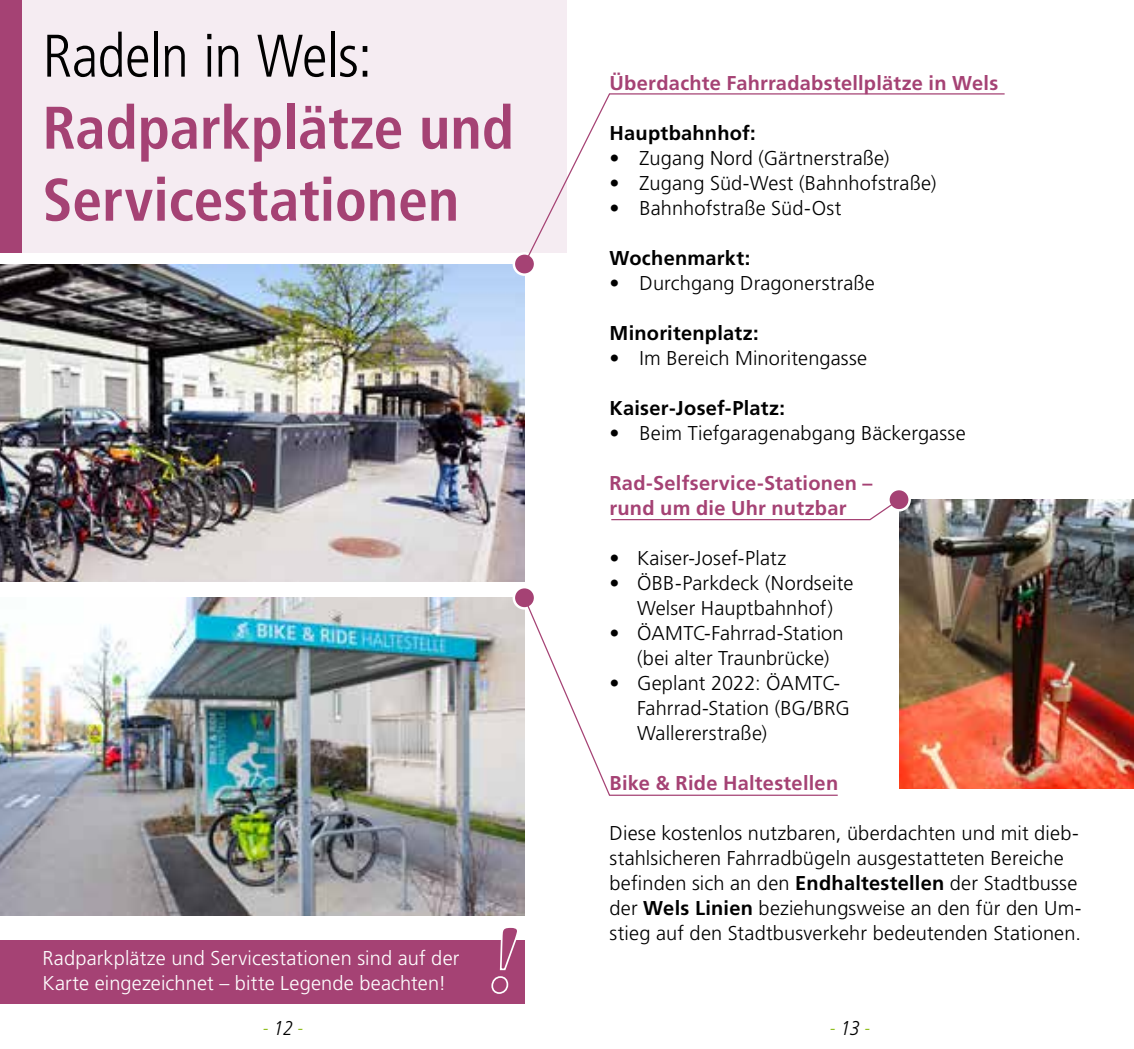
<style>
.page{position:relative;width:1134px;height:1049px;background:#fff}
.page>*{position:absolute;margin:0;border:0;box-sizing:border-box;transform-origin:0 0}
.t1{font:700 condensed 60px/72px "Frutiger LT Std";color:#a54274}
.t2{font:300 condensed 60px "Frutiger LT Std";letter-spacing:-.015em;color:#000}
.t3{font:300 20px/25px "Frutiger LT Std";letter-spacing:.005em;color:#000}
.t4{font:700 20px/25px "Frutiger LT Std";letter-spacing:.015em;color:#a54274}
.t5{font:300 20px/25px "Frutiger LT Std";letter-spacing:.01em;color:#fff}
.t6{font:700 20px "Frutiger LT Std";letter-spacing:.015em;color:#000}
.t7{font:italic 300 condensed 20px "Frutiger LT Std";color:#90bf21}
.s1{font-weight:700}
.s2{color:#000}
</style>
<div class="page">
<div style="left:21px;top:0;width:546px;height:252px;background:#f5ecf2"></div>
<div style="left:0;top:940px;width:524px;height:64px;background:#a54274"></div>
<div style="left:0;top:0;width:21px;height:252px;background:#a54274"></div>
<img style="left:0;top:598px;width:524px;height:318px">
<img style="left:0;top:264px;width:524px;height:318px">
<img style="left:899px;top:500px;width:235px;height:288px">
<svg style="left:514px;top:253px;width:21px;height:22px"></svg>
<div style="left:513px;top:252px;width:23px;height:24px;border:2px solid #fff;border-radius:50%"></div>
<svg style="left:514px;top:587px;width:21px;height:21px"></svg>
<div style="left:513px;top:586px;width:23px;height:24px;border:2px solid #fff;border-radius:50%"></div>
<svg style="left:888px;top:489px;width:22px;height:21px"></svg>
<div style="left:887px;top:488px;width:24px;height:23px;border:2px solid #fff;border-radius:50%"></div>
<svg style="left:523px;top:93px;width:482px;height:173px"></svg>
<svg style="left:523px;top:596px;width:315px;height:200px"></svg>
<svg style="left:611px;top:498px;width:290px;height:23px"></svg>
<svg style="left:491px;top:806px;width:28px;height:188px"></svg>
<h1 class="t2" style="left:43px;top:22px;width:331px">Radeln in Wels:</h1>
<h1 class="t1" style="left:43px;top:92px;width:473px">Radparkplätze und<br>Servicestationen</h1>
<p class="t5" style="left:43px;top:946px;width:418px">Radparkplätze und Servicestationen sind auf der<br>Karte eingezeichnet – bitte Legende beachten!</p>
<p class="t4" style="left:609px;top:71px;width:390px">Überdachte Fahrradabstellplätze in Wels</p>
<p class="t6" style="left:609px;top:121px;width:148px">Hauptbahnhof:</p>
<p class="t3" style="left:609px;top:146px;width:281px">• Zugang Nord (Gärtnerstraße)</p>
<p class="t3" style="left:609px;top:171px;width:328px">• Zugang Süd-West (Bahnhofstraße)</p>
<p class="t3" style="left:609px;top:196px;width:233px">• Bahnhofstraße Süd-Ost</p>
<p class="t6" style="left:609px;top:246px;width:142px">Wochenmarkt:</p>
<p class="t3" style="left:609px;top:271px;width:267px">• Durchgang Dragonerstraße</p>
<p class="t6" style="left:609px;top:321px;width:151px">Minoritenplatz:</p>
<p class="t3" style="left:609px;top:346px;width:259px">• Im Bereich Minoritengasse</p>
<p class="t6" style="left:609px;top:396px;width:177px">Kaiser-Josef-Platz:</p>
<p class="t3" style="left:609px;top:421px;width:358px">• Beim Tiefgaragenabgang Bäckergasse</p>
<p class="t4" style="left:609px;top:471px;width:265px">Rad-Selfservice-Stationen – rund um die Uhr nutzbar</p>
<p class="t3" style="left:609px;top:546px;width:178px">• Kaiser-Josef-Platz</p>
<p class="t3" style="left:609px;top:571px;width:245px;text-align:center">• ÖBB-Parkdeck (Nordseite<br>Welser Hauptbahnhof)</p>
<p class="t3" style="left:637px;top:621px;width:208px;text-indent:-28px">• ÖAMTC-Fahrrad-Station (bei alter Traunbrücke)</p>
<p class="t3" style="left:637px;top:671px;width:215px;text-indent:-28px">• Geplant 2022: ÖAMTC-<br>Fahrrad-Station (BG/BRG<br>Wallererstraße)</p>
<p class="t4" style="left:609px;top:771px;width:230px">Bike &amp; Ride Haltestellen</p>
<p class="t3" style="left:609px;top:821px;width:474px">Diese kostenlos nutzbaren, überdachten und mit dieb&shy;stahlsicheren Fahrradbügeln ausgestatteten Bereiche befinden sich an den <span class="s1">Endhaltestellen</span> der Stadtbusse der <span class="s1">Wels Linien</span> beziehungsweise an den für den Um&shy;stieg auf den Stadtbusverkehr bedeutenden Stationen.</p>
<p class="t7" style="left:263px;top:1017px;width:42px">- <span class="s2">12</span> -</p>
<p class="t7" style="left:830px;top:1017px;width:42px">- <span class="s2">13</span> -</p>
</div>
